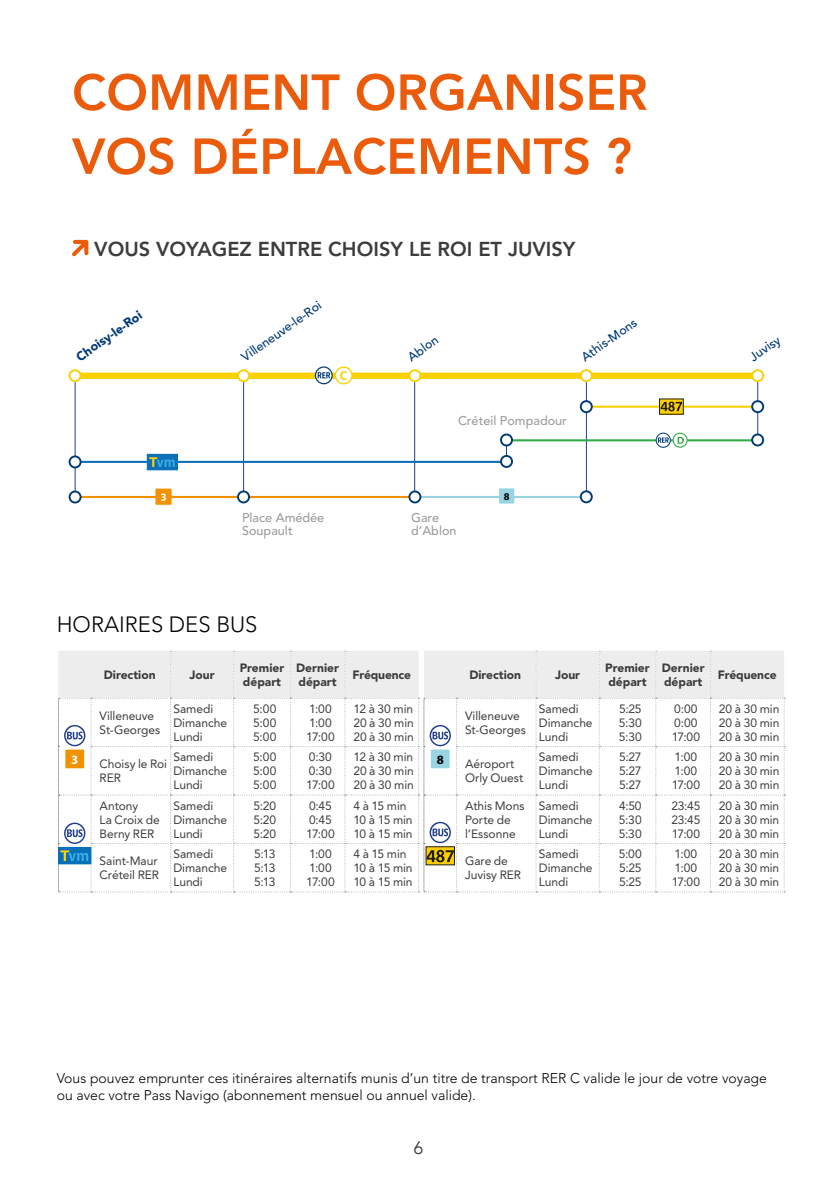
<style>
.page{position:relative;width:840px;height:1191px;background:#fff}
.page>*{position:absolute;margin:0;border:0;box-sizing:border-box;transform-origin:0 0}
.t1{font:800 50px/64px "Avenir LT Std";color:#ea5b0b}
.t2{font:300 22px "Avenir LT Std";color:#000}
.t3{font:800 20px "Avenir LT Std";color:#3c3c3b}
.t4{font:18px "Avenir LT Std";color:#3c3c3b}
.t5{font:300 14px/16.8px "Avenir LT Std";color:#000}
.t6{font:700 12.8px "Myriad Pro";color:#fff}
.t7{font:700 12.8px "Myriad Pro";color:#000}
.t8{font:500 12.6px/13.6px "Avenir LT Std";color:#9d9d9c}
.t9{font:500 12.6px "Avenir LT Std";color:#003a76}
.t10{font:900 12.6px "Avenir LT Std";color:#003a76}
.t11{font:12px/14px "Avenir LT Std";letter-spacing:-.005em;color:#3c3c3b}
.t12{font:900 12px/14.4px "Avenir LT Std";color:#3c3c3b}
.t13{font:700 10.4px "Myriad Pro";color:#000}
</style>
<div class="page">
<svg style="left:72px;top:240px;width:16px;height:16px"></svg>
<svg style="left:58px;top:651px;width:726px;height:241px"></svg>
<hr style="left:585px;top:382px;width:1px;height:110px;background:#203d90">
<hr style="left:756px;top:382px;width:1px;height:54px;background:#203d90">
<hr style="left:75px;top:382px;width:1px;height:110px;background:#203d90">
<hr style="left:243px;top:382px;width:1px;height:110px;background:#203d90">
<hr style="left:414px;top:382px;width:1px;height:110px;background:#203d90">
<hr style="left:507px;top:439px;width:246px;height:2px;background:#31aa47">
<hr style="left:80px;top:461px;width:420px;height:2px;background:#0f6fb7">
<div style="left:73px;top:372px;width:680px;height:7px;background:#f7d200"></div>
<hr style="left:588px;top:405px;width:165px;height:3px;background:#f7d200">
<div style="left:238px;top:370px;width:11px;height:11px;background:#fff;border-radius:50%"></div>
<div style="left:237px;top:369px;width:13px;height:13px;border:2px solid #f7d200;border-radius:50%"></div>
<div style="left:70px;top:370px;width:11px;height:11px;background:#fff;border-radius:50%"></div>
<div style="left:69px;top:369px;width:12px;height:13px;border:2px solid #f7d200;border-radius:50%"></div>
<div style="left:70px;top:456px;width:11px;height:11px;background:#fff;border-radius:50%"></div>
<div style="left:69px;top:455px;width:12px;height:13px;border:2px solid #003a76;border-radius:50%"></div>
<div style="left:409px;top:370px;width:11px;height:11px;background:#fff;border-radius:50%"></div>
<div style="left:408px;top:369px;width:13px;height:13px;border:2px solid #f7d200;border-radius:50%"></div>
<div style="left:580px;top:370px;width:11px;height:11px;background:#fff;border-radius:50%"></div>
<div style="left:579px;top:369px;width:13px;height:13px;border:2px solid #f7d200;border-radius:50%"></div>
<div style="left:750px;top:369px;width:13px;height:13px;border:2px solid #f7d200;border-radius:50%"></div>
<div style="left:580px;top:401px;width:11px;height:11px;background:#fff;border-radius:50%"></div>
<div style="left:579px;top:400px;width:13px;height:13px;border:2px solid #003a76;border-radius:50%"></div>
<svg style="left:751px;top:401px;width:11px;height:11px"></svg>
<div style="left:750px;top:400px;width:13px;height:13px;border:2px solid #003a76;border-radius:50%"></div>
<div style="left:750px;top:433px;width:13px;height:13px;border:2px solid #003a76;border-radius:50%"></div>
<div style="left:500px;top:434px;width:11px;height:11px;background:#fff;border-radius:50%"></div>
<div style="left:499px;top:433px;width:13px;height:13px;border:2px solid #003a76;border-radius:50%"></div>
<div style="left:499px;top:455px;width:13px;height:13px;border:2px solid #003a76;border-radius:50%"></div>
<hr style="left:80px;top:496px;width:329px;height:2px;background:#f39200">
<hr style="left:420px;top:496px;width:160px;height:2px;background:#98d4e2">
<div style="left:69px;top:490px;width:12px;height:13px;border:2px solid #003a76;border-radius:50%"></div>
<svg style="left:661px;top:411px;width:20px;height:1px"></svg>
<svg style="left:660px;top:401px;width:21px;height:10px"></svg>
<svg style="left:655px;top:432px;width:32px;height:16px"></svg>
<div style="left:238px;top:491px;width:11px;height:11px;background:#fff;border-radius:50%"></div>
<div style="left:237px;top:490px;width:13px;height:13px;border:2px solid #003a76;border-radius:50%"></div>
<div style="left:408px;top:490px;width:13px;height:13px;border:2px solid #003a76;border-radius:50%"></div>
<div style="left:579px;top:490px;width:13px;height:13px;border:2px solid #003a76;border-radius:50%"></div>
<div style="left:147px;top:454px;width:30px;height:16px;background:#0f6fb7"></div>
<svg style="left:149px;top:457px;width:25px;height:10px"></svg>
<svg style="left:314px;top:366px;width:38px;height:18px"></svg>
<div style="left:155px;top:488px;width:16px;height:17px;background:#f39200"></div>
<svg style="left:161px;top:493px;width:5px;height:8px"></svg>
<div style="left:498px;top:488px;width:16px;height:15px;background:#98d4e2"></div>
<h1 class="t1" style="left:72px;top:61px;width:576px">COMMENT ORGANISER<br>VOS DÉPLACEMENTS ?</h1>
<h3 class="t3" style="left:94px;top:237px;width:482px">VOUS VOYAGEZ ENTRE CHOISY LE ROI ET JUVISY</h3>
<p class="t10" style="left:73px;top:352px;width:78px;rotate:-35deg">Choisy-le-Roi</p>
<p class="t9" style="left:238px;top:352px;width:96px;rotate:-35deg">Villeneuve-le-Roi</p>
<p class="t8" style="left:242px;top:511px;width:84px">Place Amédée<br>Soupault</p>
<h2 class="t2" style="left:57px;top:611px;width:202px">HORAIRES DES BUS</h2>
<p class="t9" style="left:404px;top:352px;width:36px;rotate:-35deg">Ablon</p>
<p class="t9" style="left:578px;top:352px;width:66px;rotate:-35deg">Athis-Mons</p>
<p class="t8" style="left:458px;top:414px;width:110px">Créteil Pompadour</p>
<p class="t8" style="left:411px;top:511px;width:47px">Gare d’Ablon</p>
<p class="t13" style="left:503px;top:489px;width:7px">8</p>
<p class="t9" style="left:746px;top:352px;width:36px;rotate:-35deg">Juvisy</p>
<p class="t6" style="left:71px;top:751px;width:9px">3</p>
<p class="t12" style="left:104px;top:667px;width:53px">Direction</p>
<p class="t12" style="left:189px;top:667px;width:27px">Jour</p>
<p class="t12" style="left:239px;top:660px;width:46px">Premier départ</p>
<p class="t12" style="left:296px;top:660px;width:44px">Dernier départ</p>
<p class="t12" style="left:352px;top:667px;width:60px">Fréquence</p>
<p class="t11" style="left:99px;top:709px;width:62px">Villeneuve<br>St-Georges</p>
<p class="t11" style="left:173px;top:702px;width:55px">Samedi<br>Dimanche<br>Lundi</p>
<p class="t11" style="left:253px;top:702px;width:25px;text-align:justify">5:00<br>5:00<br>5:00</p>
<p class="t11" style="left:306px;top:702px;width:30px">1:00<br>1:00<br>17:00</p>
<p class="t11" style="left:353px;top:702px;width:62px;text-align:justify">12 à 30 min 20 à 30 min 20 à 30 min</p>
<p class="t11" style="left:99px;top:757px;width:69px">Choisy le Roi<br>RER</p>
<p class="t11" style="left:173px;top:750px;width:55px">Samedi<br>Dimanche<br>Lundi</p>
<p class="t11" style="left:253px;top:750px;width:25px;text-align:justify">5:00<br>5:00<br>5:00</p>
<p class="t11" style="left:306px;top:750px;width:30px">0:30<br>0:30<br>17:00</p>
<p class="t11" style="left:353px;top:750px;width:62px;text-align:justify">12 à 30 min 20 à 30 min 20 à 30 min</p>
<p class="t11" style="left:99px;top:798px;width:62px">Antony<br>La Croix de<br>Berny RER</p>
<p class="t11" style="left:173px;top:798px;width:55px">Samedi<br>Dimanche<br>Lundi</p>
<p class="t11" style="left:253px;top:798px;width:24px;text-align:justify">5:20<br>5:20<br>5:20</p>
<p class="t11" style="left:306px;top:798px;width:30px">0:45<br>0:45<br>17:00</p>
<p class="t11" style="left:353px;top:798px;width:61px">4 à 15 min<br>10 à 15 min<br>10 à 15 min</p>
<p class="t11" style="left:99px;top:854px;width:61px">Saint-Maur<br>Créteil RER</p>
<p class="t11" style="left:173px;top:847px;width:55px">Samedi<br>Dimanche<br>Lundi</p>
<p class="t11" style="left:254px;top:847px;width:23px;text-align:justify">5:13<br>5:13<br>5:13</p>
<p class="t11" style="left:306px;top:847px;width:30px">1:00<br>1:00<br>17:00</p>
<p class="t11" style="left:353px;top:847px;width:61px">4 à 15 min<br>10 à 15 min<br>10 à 15 min</p>
<p class="t7" style="left:436px;top:751px;width:9px">8</p>
<p class="t12" style="left:469px;top:667px;width:53px">Direction</p>
<p class="t12" style="left:554px;top:667px;width:27px">Jour</p>
<p class="t12" style="left:605px;top:660px;width:46px">Premier départ</p>
<p class="t12" style="left:661px;top:660px;width:44px">Dernier départ</p>
<p class="t12" style="left:717px;top:667px;width:60px">Fréquence</p>
<p class="t11" style="left:465px;top:709px;width:62px">Villeneuve<br>St-Georges</p>
<p class="t11" style="left:538px;top:702px;width:55px">Samedi<br>Dimanche<br>Lundi</p>
<p class="t11" style="left:618px;top:702px;width:24px;text-align:justify">5:25<br>5:30<br>5:30</p>
<p class="t11" style="left:671px;top:702px;width:30px">0:00<br>0:00<br>17:00</p>
<p class="t11" style="left:718px;top:702px;width:62px;text-align:justify">20 à 30 min 20 à 30 min 20 à 30 min</p>
<p class="t11" style="left:465px;top:757px;width:60px">Aéroport<br>Orly Ouest</p>
<p class="t11" style="left:538px;top:750px;width:55px">Samedi<br>Dimanche<br>Lundi</p>
<p class="t11" style="left:618px;top:750px;width:24px;text-align:justify">5:27<br>5:27<br>5:27</p>
<p class="t11" style="left:671px;top:750px;width:30px">1:00<br>1:00<br>17:00</p>
<p class="t11" style="left:718px;top:750px;width:62px;text-align:justify">20 à 30 min 20 à 30 min 20 à 30 min</p>
<p class="t11" style="left:465px;top:798px;width:61px">Athis Mons<br>Porte de l’Essonne</p>
<p class="t11" style="left:538px;top:798px;width:55px">Samedi<br>Dimanche<br>Lundi</p>
<p class="t11" style="left:618px;top:798px;width:24px;text-align:justify">4:50<br>5:30<br>5:30</p>
<p class="t11" style="left:671px;top:798px;width:31px;text-align:justify">23:45<br>23:45<br>17:00</p>
<p class="t11" style="left:718px;top:798px;width:62px;text-align:justify">20 à 30 min 20 à 30 min 20 à 30 min</p>
<p class="t11" style="left:465px;top:854px;width:58px">Gare de<br>Juvisy RER</p>
<p class="t11" style="left:538px;top:847px;width:55px">Samedi<br>Dimanche<br>Lundi</p>
<p class="t11" style="left:618px;top:847px;width:25px;text-align:justify">5:00<br>5:25<br>5:25</p>
<p class="t11" style="left:671px;top:847px;width:30px">1:00<br>1:00<br>17:00</p>
<p class="t11" style="left:718px;top:847px;width:62px;text-align:justify">20 à 30 min 20 à 30 min 20 à 30 min</p>
<p class="t5" style="left:57px;top:1069px;width:711px">Vous pouvez emprunter ces itinéraires alternatifs munis d’un titre de transport RER C valide le jour de votre voyage ou avec votre Pass Navigo (abonnement mensuel ou annuel valide).</p>
<h3 class="t4" style="left:413px;top:1137px;width:12px">6</h3>
</div>
